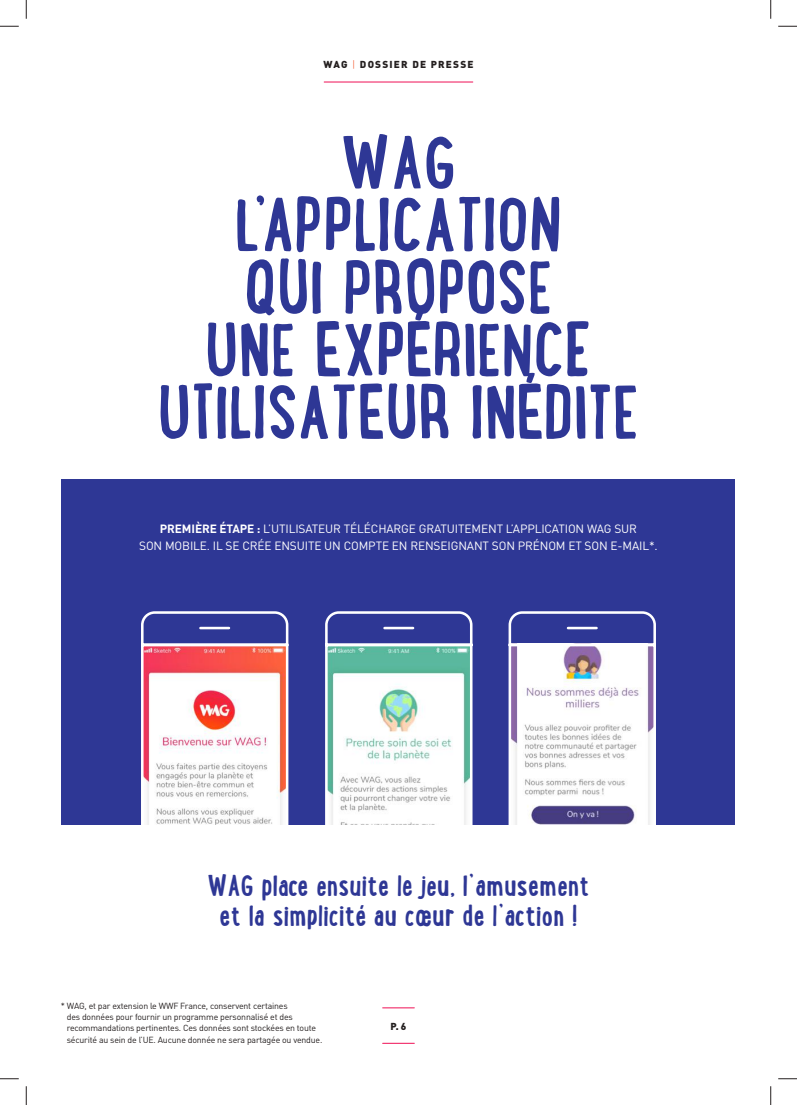
<style>
.page{position:relative;width:797px;height:1105px;background:#fff}
.page>*{position:absolute;margin:0;border:0;box-sizing:border-box;transform-origin:0 0}
.t1{font:700 75px/62.5px "Lunch Box";color:#2e3795;text-align:center}
.t2{font:700 30px/30px "Lunch Box";color:#2e3795;text-align:center}
.t3{font:11.88px/17.5px "DIN";letter-spacing:-.01em;color:#fff;text-align:center}
.t4{font:900 10px "DIN";letter-spacing:.12em;color:#241f1f}
.t5{font:8.75px/11.2px "DIN";letter-spacing:-.02em;color:#241f1f}
.s1{font-weight:300;color:#f34f22}
.s2{font-weight:700}
</style>
<div class="page">
<hr style="left:382px;top:1007px;width:32px;height:1px;background:#ef1055">
<hr style="left:382px;top:1043px;width:32px;height:1px;background:#ef1055">
<hr style="left:324px;top:82px;width:149px;height:1px;background:#ef1055">
<div style="left:62px;top:479px;width:673px;height:346px;background:#2e3795"></div>
<svg style="left:141px;top:611px;width:148px;height:214px;background:#dabac7"></svg>
<hr style="left:200px;top:627px;width:29px;height:2px;background:#fff">
<svg style="left:325px;top:611px;width:148px;height:214px;background:#bfd2d9"></svg>
<hr style="left:384px;top:627px;width:29px;height:2px;background:#fff">
<svg style="left:508px;top:611px;width:148px;height:214px;background:#cac9dd"></svg>
<hr style="left:568px;top:627px;width:28px;height:2px;background:#fff">
<svg style="left:0;top:25px;width:19px;height:2px"></svg>
<svg style="left:778px;top:25px;width:19px;height:2px"></svg>
<svg style="left:0;top:1078px;width:19px;height:1px"></svg>
<svg style="left:778px;top:1078px;width:19px;height:1px"></svg>
<svg style="left:25px;top:0;width:2px;height:19px"></svg>
<svg style="left:25px;top:1086px;width:2px;height:19px"></svg>
<svg style="left:770px;top:0;width:1px;height:19px"></svg>
<svg style="left:770px;top:1086px;width:1px;height:19px"></svg>
<p class="t4" style="left:323px;top:58px;width:152px">WAG <span class="s1">|</span> DOSSIER DE PRESSE</p>
<h1 class="t1" style="left:158px;top:128px;width:482px">WAG<br>L’APPLICATION<br>QUI PROPOSE<br>UNE EXPÉRIENCE<br>UTILISATEUR INÉDITE</h1>
<h3 class="t3" style="left:139px;top:520px;width:520px"><span class="s2">PREMIÈRE ÉTAPE :</span> L’UTILISATEUR TÉLÉCHARGE GRATUITEMENT L’APPLICATION WAG SUR<br>SON MOBILE. IL SE CRÉE ENSUITE UN COMPTE EN RENSEIGNANT SON PRÉNOM ET SON E-MAIL*.</h3>
<h2 class="t2" style="left:207px;top:869px;width:383px">WAG place ensuite le jeu, l’amusement et la simplicité au cœur de l’action !</h2>
<p class="t5" style="left:67px;top:1000px;width:257px;text-indent:-6px">* WAG, et par extension le WWF France, conservent certaines<br>des données pour fournir un programme personnalisé et des recommandations pertinentes. Ces données sont stockées en toute sécurité au sein de l’UE. Aucune donnée ne sera partagée ou vendue.</p>
<p class="t4" style="left:390px;top:1019px;width:17px">P. 6</p>
</div>
